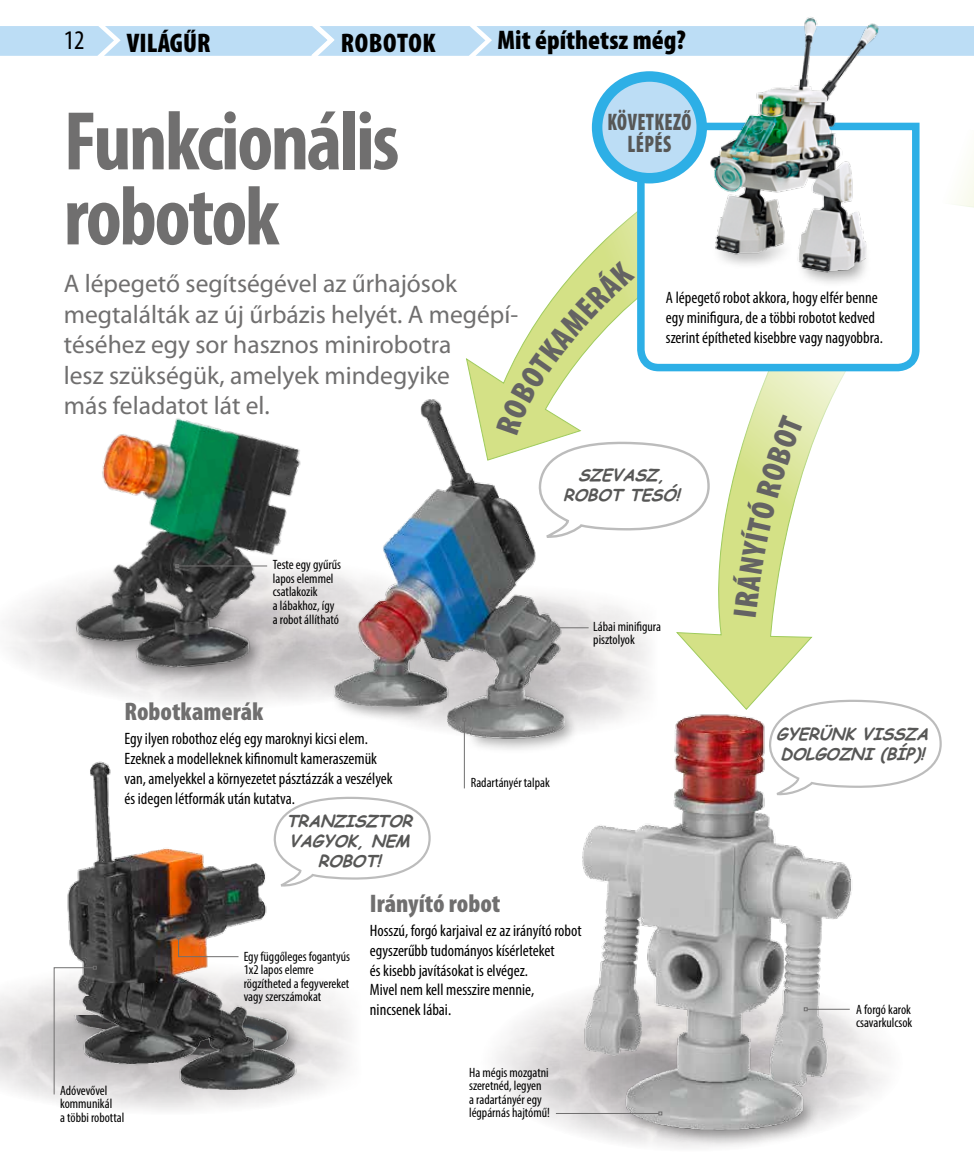
<style>
.page{position:relative;width:974px;height:1174px;background:#fff}
.page>*{position:absolute;margin:0;border:0;box-sizing:border-box;transform-origin:0 0}
.t1{font:700 condensed 84px/75px "Myriad Pro";letter-spacing:-.03em;color:#706f6f}
.t2{font:900 condensed 27px "Myriad Pro";color:#000}
.t3{font:900 condensed 27px "Myriad Pro";letter-spacing:.02em;color:#000}
.t4{font:condensed 27px "Myriad Pro";color:#000}
.t5{font:25.5px/30.6px "Myriad Pro";color:#706f6f}
.t6{font:900 condensed 25.5px "Myriad Pro";color:#706f6f}
.t7{font:900 condensed 24px/22.5px "Myriad Pro";letter-spacing:.02em;color:#575756;text-align:center;scale:.83 1}
.t8{font:condensed 16.5px/19.8px "Myriad Pro";color:#000}
.t9{font:italic 700 16.5px/19.8px "Comic Sans MS";color:#575756;text-align:center}
.t10{font:condensed 13.5px/13.5px "Myriad Pro";color:#000}
</style>
<div class="page">
<div style="left:0;top:26px;width:974px;height:30px;background:#bcddf5"></div>
<svg style="left:466px;top:128px;width:167px;height:254px"></svg>
<svg style="left:676px;top:482px;width:56px;height:210px"></svg>
<svg style="left:633px;top:153px;width:287px;height:219px"></svg>
<div style="left:597px;top:76px;width:105px;height:102px;background:#bcddf5;border-radius:50%"></div>
<div style="left:592px;top:71px;width:115px;height:112px;border:10px solid #2dafe6;border-radius:50%"></div>
<svg style="left:893px;top:122px;width:81px;height:134px"></svg>
<div style="left:795px;top:237px;width:76px;height:51px;background:#000;opacity:.35"></div>
<svg style="left:329px;top:796px;width:102px;height:84px"></svg>
<img style="left:568px;top:692px;width:306px;height:459px">
<img style="left:35px;top:761px;width:294px;height:340px">
<img style="left:12px;top:418px;width:296px;height:287px">
<img style="left:308px;top:382px;width:283px;height:378px">
<img style="left:695px;top:17px;width:198px;height:262px">
<hr style="left:807px;top:1009px;width:43px;height:1px;background:#706f6f">
<svg style="left:804px;top:1007px;width:3px;height:4px"></svg>
<hr style="left:556px;top:1113px;width:103px;height:1px;background:#706f6f">
<svg style="left:658px;top:1111px;width:4px;height:4px"></svg>
<svg style="left:53px;top:965px;width:44px;height:130px;background:#b8b6b7"></svg>
<hr style="left:464px;top:721px;width:1px;height:67px;background:#706f6f">
<svg style="left:462px;top:717px;width:4px;height:4px"></svg>
<hr style="left:556px;top:627px;width:32px;height:1px;background:#706f6f">
<svg style="left:552px;top:626px;width:4px;height:3px"></svg>
<hr style="left:179px;top:565px;width:88px;height:1px;background:#706f6f">
<svg style="left:175px;top:564px;width:4px;height:4px"></svg>
<svg style="left:177px;top:935px;width:62px;height:22px"></svg>
<svg style="left:496px;top:260px;width:215px;height:279px"></svg>
<svg style="left:732px;top:286px;width:210px;height:510px"></svg>
<p class="t4" style="left:64px;top:24px;width:22px">12</p>
<p class="t2" style="left:127px;top:28px;width:85px">VILÁGŰR</p>
<p class="t3" style="left:341px;top:28px;width:96px">ROBOTOK</p>
<p class="t2" style="left:497px;top:25px;width:190px">Mit építhetsz még?</p>
<p class="t1" style="left:64px;top:102px;width:337px">Funkcionális robotok</p>
<p class="t5" style="left:64px;top:268px;width:456px">A lépegető segítségével az űrhajósok megtalálták az új űrbázis helyét. A megépí&shy;téséhez egy sor hasznos minirobotra<br>lesz szükségük, amelyek mindegyike<br>más feladatot lát el.</p>
<p class="t7" style="left:607px;top:111px;width:103px">KÖVETKEZŐ<br>LÉPÉS</p>
<p class="t8" style="left:666px;top:287px;width:219px">A lépegető robot akkora, hogy elfér benne egy minifigura, de a többi robotot kedved szerint építheted kisebbre vagy nagyobbra.</p>
<p class="t9" style="left:563px;top:464px;width:124px">SZEVASZ,<br>ROBOTTESÓ!</p>
<p class="t10" style="left:273px;top:558px;width:70px">Teste egy gyűrűs lapos elemmel csatlakozik<br>a lábakhoz, így a robot állítható</p>
<p class="t6" style="left:124px;top:697px;width:140px">Robotkamerák</p>
<p class="t8" style="left:124px;top:728px;width:270px">Egy ilyen robothoz elég egy maroknyi kicsi elem.<br>Ezeknek a modelleknek kifinomult kameraszemük van, amelyekkel a környezetet pásztázzák a veszélyek és idegen létformák után kutatva.</p>
<p class="t9" style="left:286px;top:811px;width:134px">TRANZISZTOR<br>VAGYOK,NEM<br>ROBOT!</p>
<p class="t10" style="left:593px;top:619px;width:69px">Lábai minifigura pisztolyok</p>
<p class="t10" style="left:471px;top:776px;width:81px">Radartányér talpak</p>
<p class="t9" style="left:776px;top:723px;width:160px;text-align:left">GYERÜNKVISSZA<br>DOLGOZNI(BÍP)!</p>
<p class="t10" style="left:60px;top:1083px;width:66px">Adóvevővel kommunikál<br>a többi robottal</p>
<p class="t10" style="left:244px;top:949px;width:108px">Egy függőleges fogantyús<br>1x2 lapos elemre rögzítheted a fegyvereket vagy szerszámokat</p>
<p class="t6" style="left:370px;top:889px;width:132px">Irányító robot</p>
<p class="t8" style="left:370px;top:920px;width:213px">Hosszú, forgó karjaival ez az irányító robot egyszerűbb tudományos kísérleteket<br>és kisebb javításokat is elvégez.<br>Mivel nem kell messzire mennie, nincsenek lábai.</p>
<p class="t10" style="left:469px;top:1065px;width:82px">Ha mégis mozgatni szeretnéd, legyen<br>a radartányér egy légpárnás hajtómű!</p>
<p class="t10" style="left:856px;top:1002px;width:58px">A forgó karok csavarkulcsok</p>
</div>
